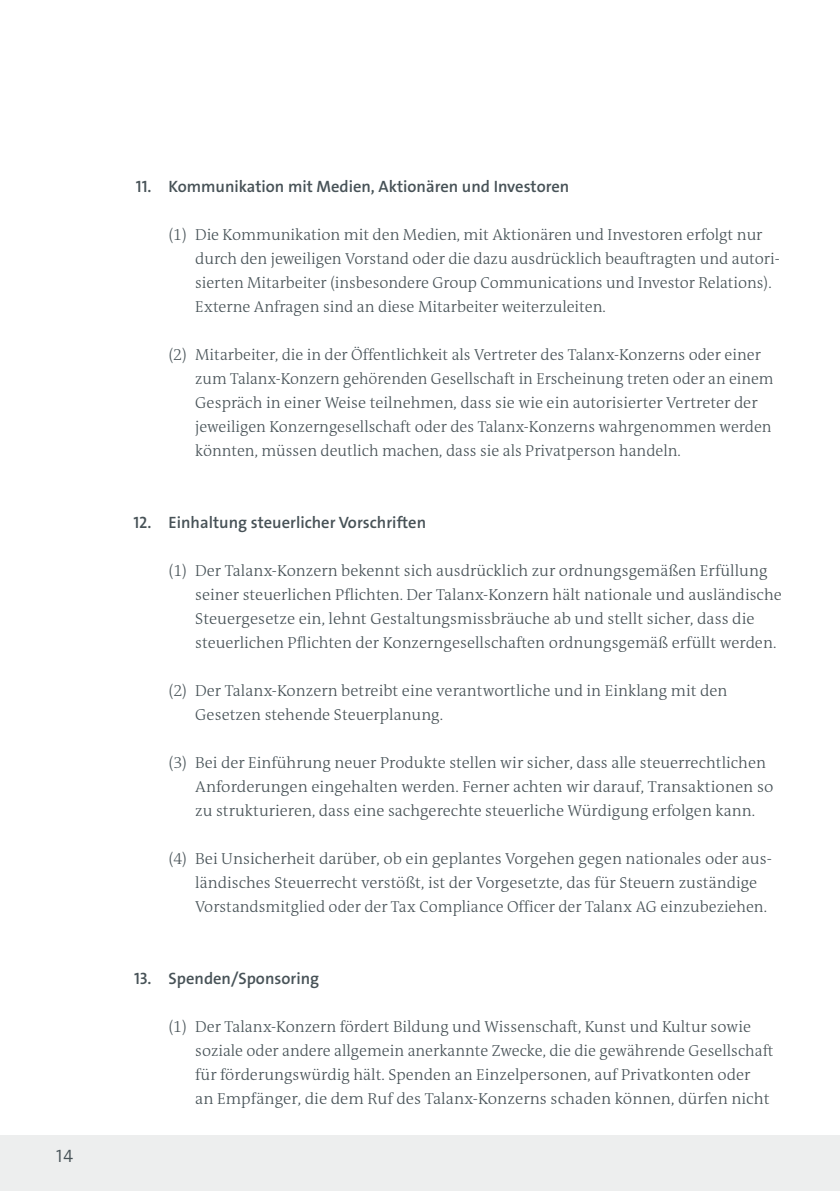
<style>
.page{position:relative;width:840px;height:1191px;background:#fff}
.page>*{position:absolute;margin:0;border:0;box-sizing:border-box;transform-origin:0 0}
.t1{font:18px "The Sans LP4 Se Lig";color:#475257}
.t2{font:16.4px "The Sans LP6 Se Bld";color:#475257}
.t3{font:300 16px/24px "The Antiqua B W3";color:#475257}
</style>
<div class="page">
<div style="left:0;top:1134px;width:839px;height:57px;background:#edeeee"></div>
<p class="t1" style="left:56px;top:1144px;width:19px">14</p>
<p class="t2" style="left:136px;top:176px;width:435px">11. Kommunikation mit Medien, Aktionären und Investoren</p>
<p class="t3" style="left:195px;top:223px;width:585px;text-indent:-27px">(1) Die Kommunikation mit den Medien, mit Aktionären und Investoren erfolgt nur durch den jeweiligen Vorstand oder die dazu ausdrücklich beauftragten und autori&shy;sierten Mitarbeiter (insbesondere Group Communications und Investor Relations).<br>Externe Anfragen sind an diese Mitarbeiter weiterzuleiten.</p>
<p class="t3" style="left:195px;top:343px;width:579px;text-indent:-27px">(2) Mitarbeiter, die in der Öffentlichkeit als Vertreter des Talanx-Konzerns oder einer zum Talanx-Konzern gehörenden Gesellschaft in Erscheinung treten oder an einem Gespräch in einer Weise teilnehmen, dass sie wie ein autorisierter Vertreter der jeweiligen Konzerngesellschaft oder des Talanx-Konzerns wahrgenommen werden könnten, müssen deutlich machen, dass sie als Privatperson handeln.</p>
<p class="t2" style="left:133px;top:512px;width:294px">12. Einhaltung steuerlicher Vorschriften</p>
<p class="t3" style="left:195px;top:559px;width:587px;text-indent:-27px">(1) Der Talanx-Konzern bekennt sich ausdrücklich zur ordnungsgemäßen Erfüllung seiner steuerlichen Pflichten. Der Talanx-Konzern hält nationale und ausländische Steuergesetze ein, lehnt Gestaltungsmissbräuche ab und stellt sicher, dass die steuerlichen Pflichten der Konzerngesellschaften ordnungsgemäß erfüllt werden.</p>
<p class="t3" style="left:195px;top:679px;width:533px;text-indent:-27px">(2) Der Talanx-Konzern betreibt eine verantwortliche und in Einklang mit den<br>Gesetzen stehende Steuerplanung.</p>
<p class="t3" style="left:195px;top:751px;width:579px;text-indent:-27px">(3) Bei der Einführung neuer Produkte stellen wir sicher, dass alle steuerrechtlichen<br>Anforderungen eingehalten werden. Ferner achten wir darauf, Transaktionen so zu strukturieren, dass eine sachgerechte steuerliche Würdigung erfolgen kann.</p>
<p class="t3" style="left:195px;top:847px;width:577px;text-indent:-27px">(4) Bei Unsicherheit darüber, ob ein geplantes Vorgehen gegen nationales oder aus&shy;ländisches Steuerrecht verstößt, ist der Vorgesetzte, das für Steuern zuständige<br>Vorstandsmitglied oder der Tax Compliance Officer der Talanx AG einzubeziehen.</p>
<p class="t2" style="left:134px;top:968px;width:186px">13. Spenden/Sponsoring</p>
<p class="t3" style="left:195px;top:1015px;width:579px;text-indent:-27px">(1) Der Talanx-Konzern fördert Bildung und Wissenschaft, Kunst und Kultur sowie soziale oder andere allgemein anerkannte Zwecke, die die gewährende Gesellschaft für förderungswürdig hält. Spenden an Einzelpersonen, auf Privatkonten oder<br>an Empfänger, die dem Ruf des Talanx-Konzerns schaden können, dürfen nicht</p>
</div>
